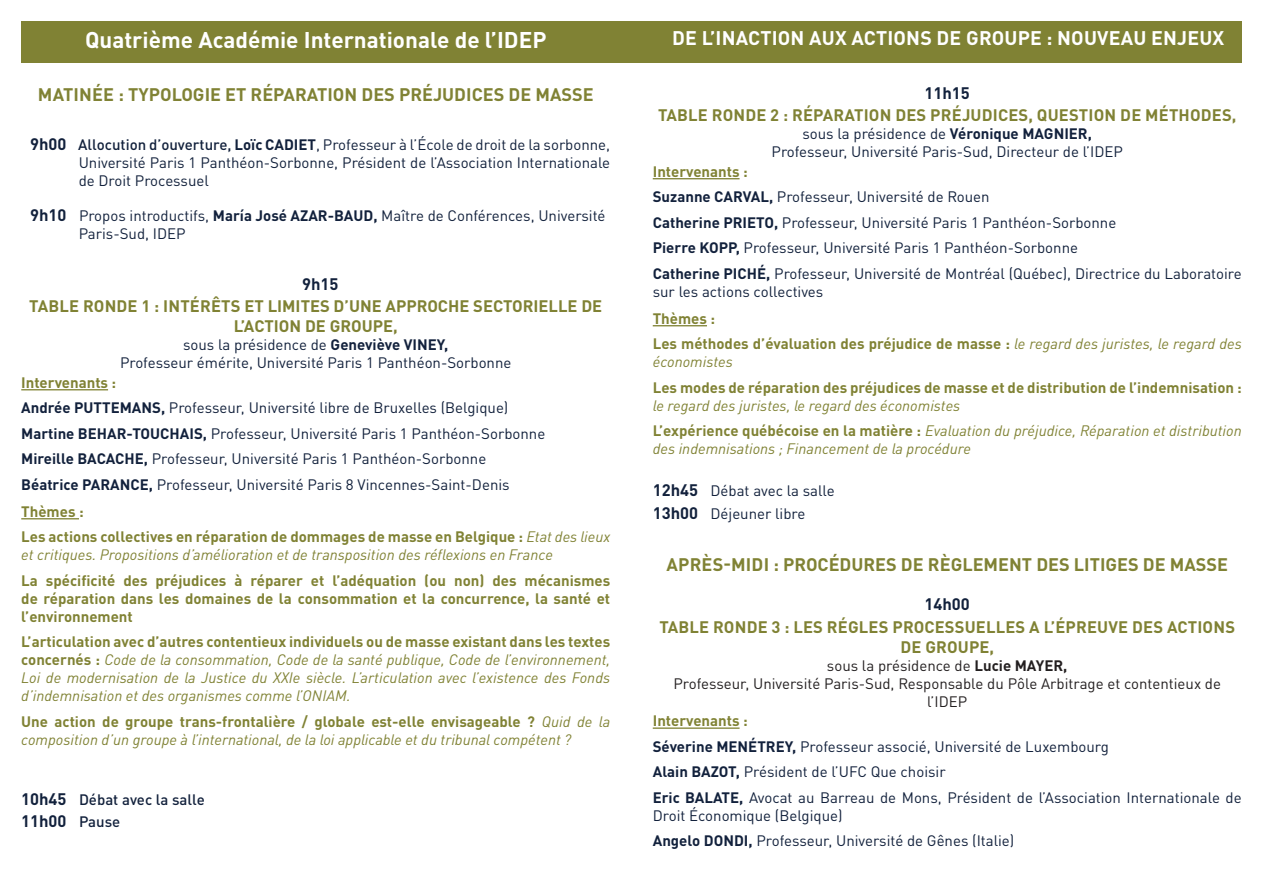
<style>
.page{position:relative;width:1263px;height:893px;background:#fff}
.page>*{position:absolute;margin:0;border:0;box-sizing:border-box;transform-origin:0 0}
.t1{font:700 22.5px "DINOT";color:#fff}
.t2{font:700 19.5px "DINOT";letter-spacing:.01em;color:#fff}
.t3{font:700 18px "DINOT";color:#808234}
.t4{font:700 16.5px/19.8px "DINOT";letter-spacing:.01em;color:#808234;text-align:center}
.t5{font:700 16.5px "DINOT";color:#12213c}
.t6{font:15px/18px "DINOT";color:#12213c}
.t7{font:italic 15px/18px "DINOT";color:#808234}
.t8{font:700 15px/18px "DINOT";color:#808234}
.t9{font:15px/18px "DINOT";color:#231f20;text-align:center}
.t10{font:500 15px "DINOT";color:#12213c}
.s1{font-weight:700;font-size:16.5px;color:#fff}
.s2{font-weight:700;font-size:16.5px}
.s3{font-weight:500}
.s4{font-weight:700}
.s5{color:#fff}
.s6{font-weight:700;font-style:normal}
.s7{font-weight:400;font-style:italic}
.s8{font-weight:500;font-size:15px}
</style>
<div class="page">
<div style="left:21px;top:21px;width:632px;height:42px;background:#808234"></div>
<div style="left:631px;top:21px;width:611px;height:42px;background:#808234"></div>
<hr style="left:21px;top:389px;width:87px;height:1px;background:#808234">
<hr style="left:21px;top:518px;width:58px;height:1px;background:#808234">
<hr style="left:653px;top:178px;width:86px;height:1px;background:#808234">
<hr style="left:653px;top:325px;width:54px;height:1px;background:#808234">
<hr style="left:653px;top:727px;width:86px;height:2px;background:#808234">
<p class="t1" style="left:85px;top:25px;width:463px">Quatrième Académie Internationale de l’IDEP</p>
<p class="t2" style="left:672px;top:26px;width:554px">DE L’INACTION AUX ACTIONS DE GROUPE : NOUVEAU ENJEUX</p>
<p class="t3" style="left:38px;top:83px;width:557px">MATINÉE : TYPOLOGIE ET RÉPARATION DES PRÉJUDICES DE MASSE</p>
<p class="t6" style="left:21px;top:136px;width:590px"><span class="s1">0</span><span class="s2">9h00</span> <span class="s3">Allocution d’ouverture,</span> <span class="s4">Loïc CADIET</span>, Professeur à l’École de droit de la sorbonne,</p>
<p class="t6" style="left:79px;top:154px;width:533px">Université Paris 1 Panthéon-Sorbonne, Président de l’Association Internationale de Droit Processuel</p>
<p class="t6" style="left:21px;top:206px;width:586px"><span class="s1">0</span><span class="s2">9h10</span> Propos introductifs, <span class="s4">María José AZAR-BAUD,</span> Maître de Conférences, Université</p>
<p class="t6" style="left:79px;top:224px;width:109px">Paris-Sud, IDEP</p>
<p class="t5" style="left:293px;top:273px;width:47px"><span class="s5">0</span>9h15</p>
<p class="t4" style="left:29px;top:296px;width:574px">TABLE RONDE 1 : INTÉRÊTS ET LIMITES D’UNE APPROCHE SECTORIELLE DE<br>L’ACTION DE GROUPE,</p>
<p class="t6" style="left:183px;top:336px;width:267px">sous la présidence de <span class="s4">Geneviève VINEY,</span></p>
<p class="t6" style="left:120px;top:354px;width:393px">Professeur émérite, Université Paris 1 Panthéon-Sorbonne</p>
<p class="t8" style="left:21px;top:373px;width:96px">Intervenants :</p>
<p class="t6" style="left:21px;top:399px;width:489px"><span class="s4">Andrée PUTTEMANS,</span> Professeur, Université libre de Bruxelles (Belgique)</p>
<p class="t6" style="left:21px;top:424px;width:525px"><span class="s4">Martine BEHAR-TOUCHAIS,</span> Professeur, Université Paris 1 Panthéon-Sorbonne</p>
<p class="t6" style="left:21px;top:450px;width:467px"><span class="s4">Mireille BACACHE,</span> Professeur, Université Paris 1 Panthéon-Sorbonne</p>
<p class="t6" style="left:21px;top:475px;width:490px"><span class="s4">Béatrice PARANCE,</span> Professeur, Université Paris 8 Vincennes-Saint-Denis</p>
<p class="t8" style="left:21px;top:502px;width:64px">Thèmes :</p>
<p class="t7" style="left:21px;top:528px;width:590px"><span class="s6">Les actions collectives en réparation de dommages de masse en Belgique :</span> Etat des lieux et critiques. Propositions d’amélioration et de transposition des réflexions en France</p>
<p class="t8" style="left:21px;top:571px;width:590px;text-align:justify">La spécificité des préjudices à réparer et l’adéquation (ou non) des mécanismes de réparation dans les domaines de la consommation et la concurrence, la santé et l’environnement</p>
<p class="t7" style="left:21px;top:633px;width:590px;text-align:justify"><span class="s6">L’articulation avec d’autres contentieux individuels ou de masse existant dans les textes concernés :</span> Code de la consommation, Code de la santé publique, Code de l’environnement, Loi de modernisation de la Justice du XXIe siècle. L’articulation avec l’existence des Fonds d’indemnisation et des organismes comme l’ONIAM.</p>
<p class="t7" style="left:21px;top:712px;width:590px"><span class="s6">Une action de groupe trans-frontalière / globale est-elle envisageable ?</span> Quid de la composition d’un groupe à l’international, de la loi applicable et du tribunal compétent ?</p>
<p class="t5" style="left:924px;top:82px;width:47px">11h15</p>
<p class="t4" style="left:658px;top:105px;width:580px">TABLE RONDE 2 : RÉPARATION DES PRÉJUDICES, QUESTION DE MÉTHODES,</p>
<p class="t6" style="left:802px;top:125px;width:291px">sous la présidence de <span class="s4">Véronique MAGNIER,</span></p>
<p class="t6" style="left:771px;top:143px;width:353px">Professeur, Université Paris-Sud, Directeur de l’IDEP</p>
<p class="t8" style="left:653px;top:162px;width:96px">Intervenants :</p>
<p class="t6" style="left:653px;top:188px;width:338px"><span class="s4">Suzanne CARVAL,</span> Professeur, Université de Rouen</p>
<p class="t6" style="left:653px;top:213px;width:465px"><span class="s4">Catherine PRIETO,</span> Professeur, Université Paris 1 Panthéon-Sorbonne</p>
<p class="t6" style="left:653px;top:239px;width:427px"><span class="s4">Pierre KOPP,</span> Professeur, Université Paris 1 Panthéon-Sorbonne</p>
<p class="t6" style="left:653px;top:264px;width:590px"><span class="s4">Catherine PICHÉ,</span> Professeur, Université de Montréal (Québec), Directrice du Laboratoire sur les actions collectives</p>
<p class="t8" style="left:653px;top:309px;width:64px">Thèmes :</p>
<p class="t8" style="left:653px;top:334px;width:590px">Les méthodes d’évaluation des préjudice de masse : <span class="s7">le regard des juristes, le regard des économistes</span></p>
<p class="t8" style="left:653px;top:378px;width:590px">Les modes de réparation des préjudices de masse et de distribution de l’indemnisation : <span class="s7">le regard des juristes, le regard des économistes</span></p>
<p class="t7" style="left:653px;top:422px;width:590px"><span class="s6">L’expérience québécoise en la matière :</span> Evaluation du préjudice, Réparation et distribution des indemnisations ; Financement de la procédure</p>
<p class="t6" style="left:653px;top:482px;width:184px"><span class="s2">12h45</span> Débat avec la salle</p>
<p class="t6" style="left:653px;top:504px;width:154px"><span class="s2">13h00</span> Déjeuner libre</p>
<p class="t3" style="left:666px;top:552px;width:563px">APRÈS-MIDI : PROCÉDURES DE RÈGLEMENT DES LITIGES DE MASSE</p>
<p class="t5" style="left:924px;top:594px;width:47px">14h00</p>
<p class="t4" style="left:659px;top:616px;width:577px">TABLE RONDE 3 : LES RÉGLES PROCESSUELLES A L’ÉPREUVE DES ACTIONS<br>DE GROUPE,</p>
<p class="t9" style="left:827px;top:656px;width:242px">sous la présidence de <span class="s4">Lucie MAYER,</span></p>
<p class="t9" style="left:673px;top:674px;width:549px">Professeur, Université Paris-Sud, Responsable du Pôle Arbitrage et contentieux de l’IDEP</p>
<p class="t8" style="left:653px;top:711px;width:96px">Intervenants :</p>
<p class="t6" style="left:653px;top:737px;width:458px"><span class="s4">Séverine MENÉTREY,</span> Professeur associé, Université de Luxembourg</p>
<p class="t6" style="left:653px;top:762px;width:294px"><span class="s4">Alain BAZOT,</span> Président de l’UFC Que choisir</p>
<p class="t6" style="left:653px;top:788px;width:590px"><span class="s4">Eric BALATE,</span> Avocat au Barreau de Mons, Président de l’Association Internationale de<br>Droit Économique (Belgique)</p>
<p class="t6" style="left:653px;top:831px;width:363px"><span class="s4">Angelo DONDI,</span> Professeur, Université de Gênes (Italie)</p>
<p class="t10" style="left:21px;top:790px;width:185px"><span class="s2">10h45</span> Débat avec la salle</p>
<p class="t5" style="left:21px;top:810px;width:101px">11h00 <span class="s8">Pause</span></p>
</div>
